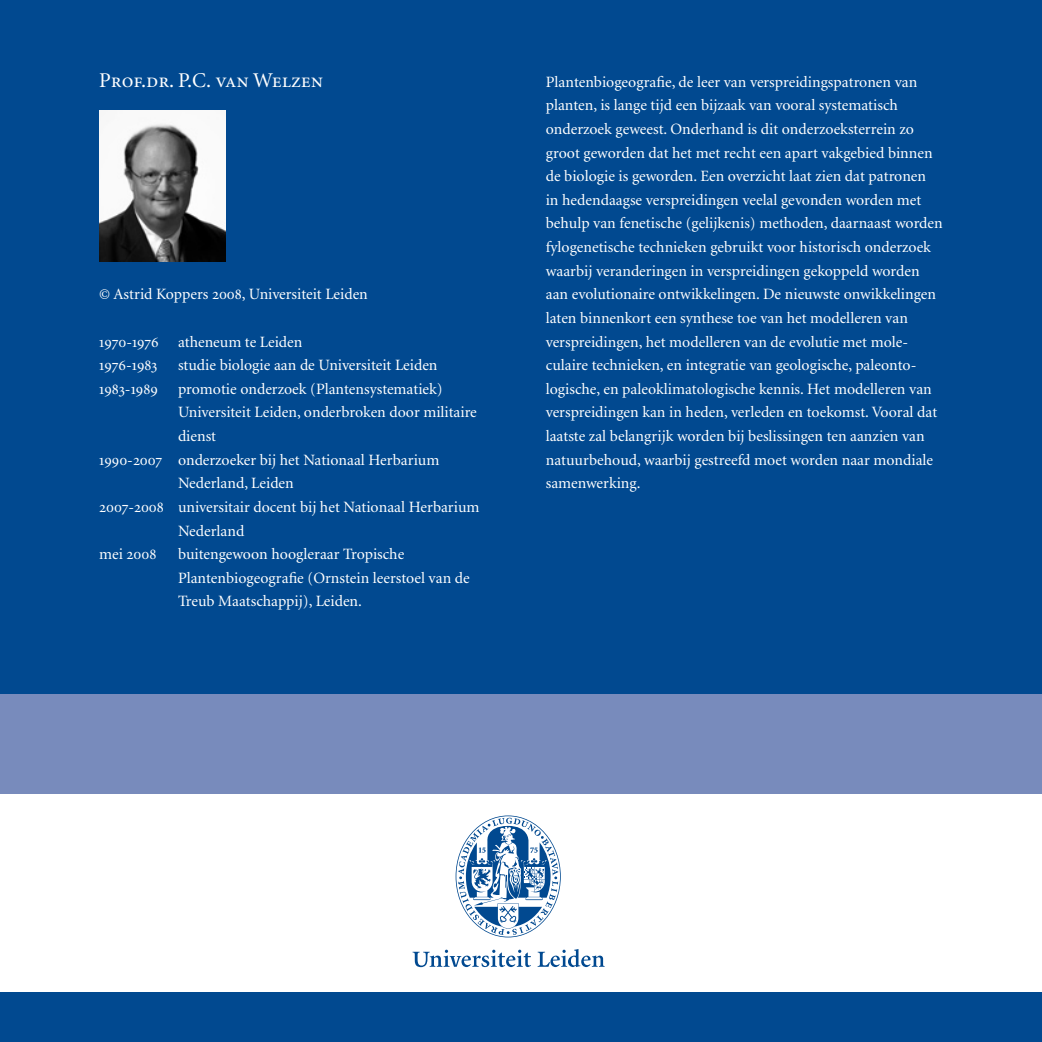
<style>
.page{position:relative;width:1042px;height:1042px;background:#fff}
.page>*{position:absolute;margin:0;border:0;box-sizing:border-box;transform-origin:0 0}
.lopend{font:21px "Minion Regular SC";letter-spacing:-.005em;color:#fff}
.lopend-2{font:15.75px/23.6px "Minion";color:#fff}
.lopend-3{font:15.75px "Minion Regular SC";color:#fff}
.s1{font-family:"Minion Regular SC"}
.s2{font-family:"Minion"}
</style>
<div class="page">
<div style="left:0;top:992px;width:1042px;height:50px;background:#014990"></div>
<div style="left:0;top:0;width:1042px;height:707px;background:#014990"></div>
<div style="left:0;top:694px;width:1042px;height:100px;background:#788bbc"></div>
<svg style="left:412px;top:949px;width:119px;height:18px"></svg>
<svg style="left:537px;top:949px;width:67px;height:18px"></svg>
<svg style="left:455px;top:815px;width:106px;height:122px"></svg>
<img style="left:99px;top:110px;width:127px;height:151px">
<p class="lopend" style="left:99px;top:70px;width:225px">Prof.dr. P.C. van Welzen</p>
<p class="lopend-2" style="left:99px;top:283px;width:270px">© Astrid Koppers <span class="s1">2008</span>, Universiteit Leiden</p>
<p class="lopend-2" style="left:99px;top:330px;width:205px"><span class="s1">1970</span>-<span class="s1">1976</span> atheneum te Leiden</p>
<p class="lopend-3" style="left:99px;top:357px;width:60px">1976<span class="s2">-</span>1983</p>
<p class="lopend-2" style="left:178px;top:354px;width:261px">studie biologie aan de Universiteit Leiden</p>
<p class="lopend-3" style="left:99px;top:381px;width:60px">1983<span class="s2">-</span>1989</p>
<p class="lopend-2" style="left:178px;top:377px;width:300px">promotie onderzoek (Plantensystematiek)<br>Universiteit Leiden, onderbroken door militaire dienst</p>
<p class="lopend-2" style="left:178px;top:448px;width:263px;text-indent:-79px"><span class="s1">1990</span>-<span class="s1">2007</span> onderzoeker bij het Nationaal Herbarium<br>Nederland, Leiden</p>
<p class="lopend-2" style="left:178px;top:496px;width:303px;text-indent:-79px"><span class="s1">2007</span>-<span class="s1">2008</span> universitair docent bij het Nationaal Herbarium<br>Nederland</p>
<p class="lopend-3" style="left:99px;top:546px;width:59px"><span class="s2">mei</span> 2008</p>
<p class="lopend-2" style="left:178px;top:543px;width:293px">buitengewoon hoogleraar Tropische<br>Plantenbiogeografie (Ornstein leerstoel van de<br>Treub Maatschappij), Leiden.</p>
<p class="lopend-2" style="left:546px;top:70px;width:398px">Plantenbiogeografie, de leer van verspreidingspatronen van planten, is lange tijd een bijzaak van vooral systematisch onderzoek geweest. Onderhand is dit onderzoeksterrein zo groot geworden dat het met recht een apart vakgebied binnen de biologie is geworden. Een overzicht laat zien dat patronen in hedendaagse verspreidingen veelal gevonden worden met behulp van fenetische (gelijkenis) methoden, daarnaast worden fylogenetische technieken gebruikt voor historisch onderzoek waarbij veranderingen in verspreidingen gekoppeld worden aan evolutionaire ontwikkelingen. De nieuwste onwikkelingen laten binnenkort een synthese toe van het modelleren van verspreidingen, het modelleren van de evolutie met mole&shy;culaire technieken, en integratie van geologische, paleonto&shy;logische, en paleoklimatologische kennis. Het modelleren van verspreidingen kan in heden, verleden en toekomst. Vooral dat laatste zal belangrijk worden bij beslissingen ten aanzien van natuurbehoud, waarbij gestreefd moet worden naar mondiale samenwerking.</p>
</div>
